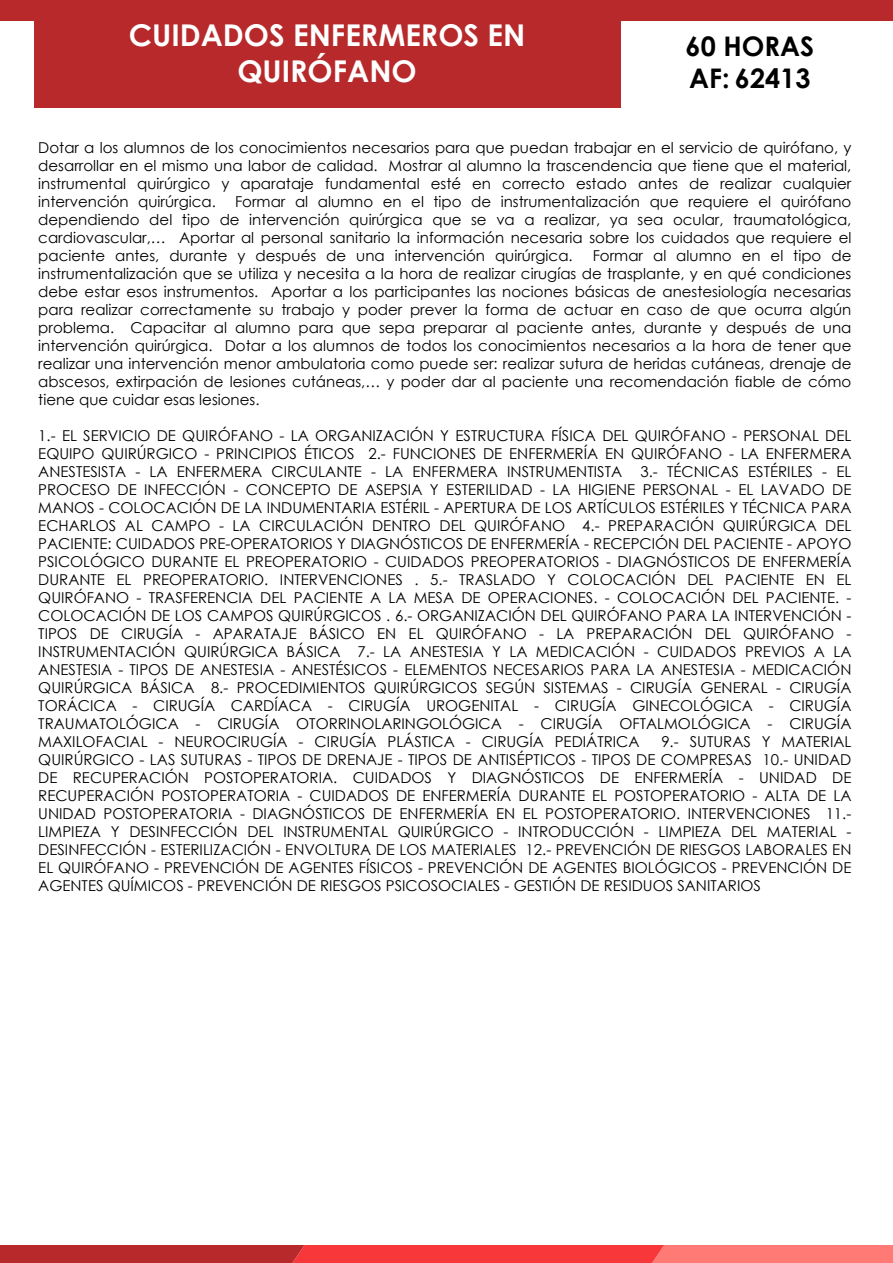
<style>
.page{position:relative;width:893px;height:1263px;background:#fff}
.page>*{position:absolute;margin:0;border:0;box-sizing:border-box;transform-origin:0 0}
.t1{font:700 30px/36px "Century Gothic";color:#fff;text-align:center}
.t2{font:700 27px/32.4px "Century Gothic";color:#000}
.t3{font:15px/18px "Century Gothic";color:#000;text-align:justify}
</style>
<div class="page">
<div style="left:0;top:0;width:893px;height:21px;background:#b7292b"></div>
<div style="left:34px;top:0;width:586px;height:107px;background:#b7292b"></div>
<svg style="left:0;top:1245px;width:893px;height:18px"></svg>
<h1 class="t1" style="left:129px;top:16px;width:398px">CUIDADOS ENFERMEROS EN<br>QUIRÓFANO</h1>
<h2 class="t2" style="left:685px;top:29px;width:130px">60 HORAS<br>AF: 62413</h2>
<p class="t3" style="left:38px;top:138px;width:815px">Dotar a los alumnos de los conocimientos necesarios para que puedan trabajar en el servicio de quirófano, y desarrollar en el mismo una labor de calidad. Mostrar al alumno la trascendencia que tiene que el material, instrumental quirúrgico y aparataje fundamental esté en correcto estado antes de realizar cualquier intervención quirúrgica.</p>
<p class="t3" style="left:38px;top:192px;width:815px;text-indent:197px">Formar al alumno en el tipo de instrumentalización que requiere el quirófano dependiendo del tipo de intervención quirúrgica que se va a realizar, ya sea ocular, traumatológica, cardiovascular,… Aportar al personal sanitario la información necesaria sobre los cuidados que requiere el paciente antes, durante y después de una intervención quirúrgica.</p>
<p class="t3" style="left:38px;top:246px;width:815px;text-indent:554px">Formar al alumno en el tipo de instrumentalización que se utiliza y necesita a la hora de realizar cirugías de trasplante, y en qué condiciones debe estar esos instrumentos. Aportar a los participantes las nociones básicas de anestesiología necesarias para realizar correctamente su trabajo y poder prever la forma de actuar en caso de que ocurra algún problema. Capacitar al alumno para que sepa preparar al paciente antes, durante y después de una intervención quirúrgica. Dotar a los alumnos de todos los conocimientos necesarios a la hora de tener que realizar una intervención menor ambulatoria como puede ser: realizar sutura de heridas cutáneas, drenaje de abscesos, extirpación de lesiones cutáneas,… y poder dar al paciente una recomendación fiable de cómo tiene que cuidar esas lesiones.</p>
<p class="t3" style="left:38px;top:426px;width:815px">1.- EL SERVICIO DE QUIRÓFANO - LA ORGANIZACIÓN Y ESTRUCTURA FÍSICA DEL QUIRÓFANO - PERSONAL DEL EQUIPO QUIRÚRGICO - PRINCIPIOS ÉTICOS 2.- FUNCIONES DE ENFERMERÍA EN QUIRÓFANO - LA ENFERMERA ANESTESISTA - LA ENFERMERA CIRCULANTE - LA ENFERMERA INSTRUMENTISTA 3.- TÉCNICAS ESTÉRILES - EL PROCESO DE INFECCIÓN - CONCEPTO DE ASEPSIA Y ESTERILIDAD - LA HIGIENE PERSONAL - EL LAVADO DE MANOS - COLOCACIÓN DE LA INDUMENTARIA ESTÉRIL - APERTURA DE LOS ARTÍCULOS ESTÉRILES Y TÉCNICA PARA ECHARLOS AL CAMPO - LA CIRCULACIÓN DENTRO DEL QUIRÓFANO 4.- PREPARACIÓN QUIRÚRGICA DEL PACIENTE: CUIDADOS PRE-OPERATORIOS Y DIAGNÓSTICOS DE ENFERMERÍA - RECEPCIÓN DEL PACIENTE - APOYO PSICOLÓGICO DURANTE EL PREOPERATORIO - CUIDADOS PREOPERATORIOS - DIAGNÓSTICOS DE ENFERMERÍA DURANTE EL PREOPERATORIO. INTERVENCIONES . 5.- TRASLADO Y COLOCACIÓN DEL PACIENTE EN EL QUIRÓFANO - TRASFERENCIA DEL PACIENTE A LA MESA DE OPERACIONES. - COLOCACIÓN DEL PACIENTE. - COLOCACIÓN DE LOS CAMPOS QUIRÚRGICOS . 6.- ORGANIZACIÓN DEL QUIRÓFANO PARA LA INTERVENCIÓN - TIPOS DE CIRUGÍA - APARATAJE BÁSICO EN EL QUIRÓFANO - LA PREPARACIÓN DEL QUIRÓFANO - INSTRUMENTACIÓN QUIRÚRGICA BÁSICA 7.- LA ANESTESIA Y LA MEDICACIÓN - CUIDADOS PREVIOS A LA ANESTESIA - TIPOS DE ANESTESIA - ANESTÉSICOS - ELEMENTOS NECESARIOS PARA LA ANESTESIA - MEDICACIÓN QUIRÚRGICA BÁSICA 8.- PROCEDIMIENTOS QUIRÚRGICOS SEGÚN SISTEMAS - CIRUGÍA GENERAL - CIRUGÍA TORÁCICA - CIRUGÍA CARDÍACA - CIRUGÍA UROGENITAL - CIRUGÍA GINECOLÓGICA - CIRUGÍA TRAUMATOLÓGICA - CIRUGÍA OTORRINOLARINGOLÓGICA - CIRUGÍA OFTALMOLÓGICA - CIRUGÍA MAXILOFACIAL - NEUROCIRUGÍA - CIRUGÍA PLÁSTICA - CIRUGÍA PEDIÁTRICA</p>
<p class="t3" style="left:38px;top:732px;width:815px;text-indent:623px">9.- SUTURAS Y MATERIAL QUIRÚRGICO - LAS SUTURAS - TIPOS DE DRENAJE - TIPOS DE ANTISÉPTICOS - TIPOS DE COMPRESAS 10.- UNIDAD DE RECUPERACIÓN POSTOPERATORIA. CUIDADOS Y DIAGNÓSTICOS DE ENFERMERÍA - UNIDAD DE RECUPERACIÓN POSTOPERATORIA - CUIDADOS DE ENFERMERÍA DURANTE EL POSTOPERATORIO - ALTA DE LA UNIDAD POSTOPERATORIA - DIAGNÓSTICOS DE ENFERMERÍA EN EL POSTOPERATORIO. INTERVENCIONES 11.- LIMPIEZA Y DESINFECCIÓN DEL INSTRUMENTAL QUIRÚRGICO - INTRODUCCIÓN - LIMPIEZA DEL MATERIAL - DESINFECCIÓN - ESTERILIZACIÓN - ENVOLTURA DE LOS MATERIALES 12.- PREVENCIÓN DE RIESGOS LABORALES EN EL QUIRÓFANO - PREVENCIÓN DE AGENTES FÍSICOS - PREVENCIÓN DE AGENTES BIOLÓGICOS - PREVENCIÓN DE AGENTES QUÍMICOS - PREVENCIÓN DE RIESGOS PSICOSOCIALES - GESTIÓN DE RESIDUOS SANITARIOS</p>
</div>
